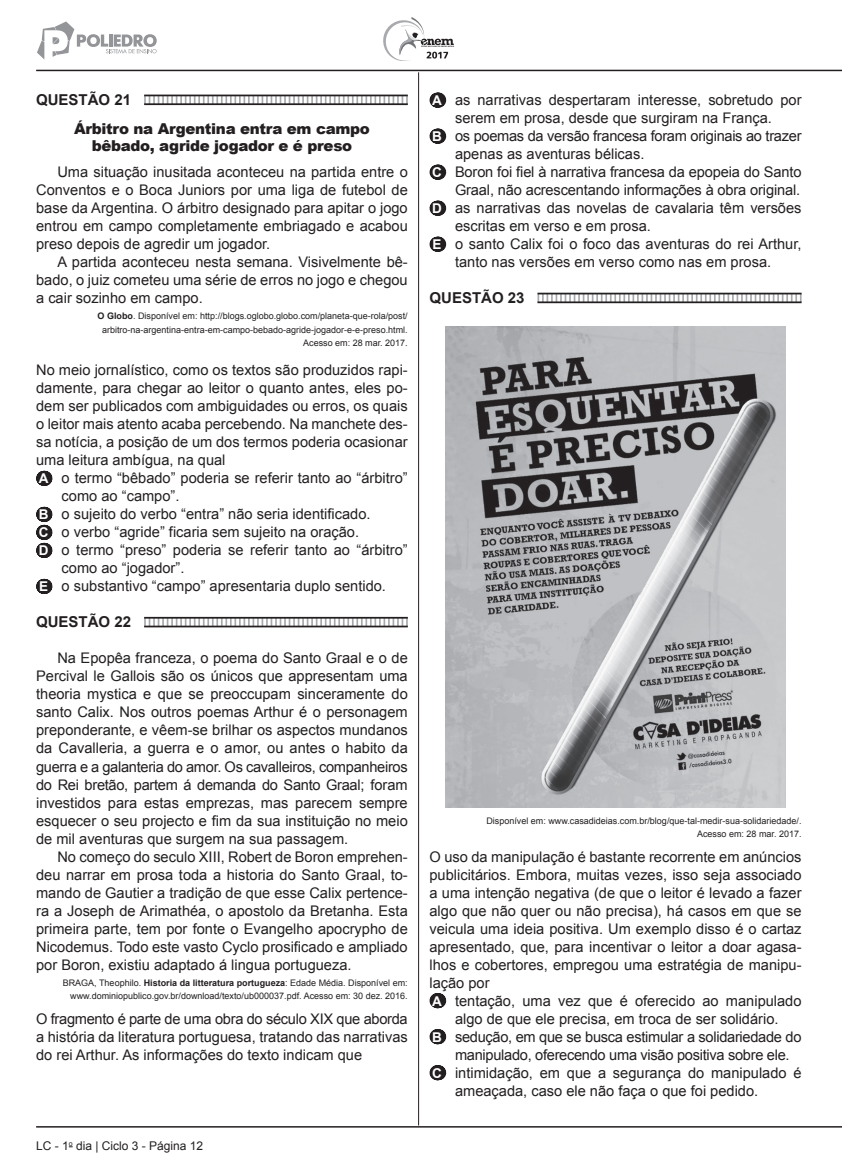
<style>
.page{position:relative;width:842px;height:1170px;background:#fff}
.page>*{position:absolute;margin:0;border:0;box-sizing:border-box;transform-origin:0 0}
.t1{font:900 15px/16.5px "Arial";letter-spacing:-.02em;color:#231f20;text-align:center}
.t2{font:700 15px "Arial";color:#231f20}
.t3{font:14.7px/18px "Arial";color:#231f20;text-align:justify}
.t4{font:14.7px "Arial";letter-spacing:-.02em;color:#231f20}
.t5{font:12px "Arial";color:#231f20}
.t6{font:9px/13.5px "Arial";color:#231f20;text-align:right}
.s1{font-weight:700}
.s2{font-weight:700;font-size:13.5px;color:#fff}
</style>
<div class="page">
<hr style="left:418px;top:72px;width:1px;height:1053px;background:#231f20">
<hr style="left:36px;top:70px;width:806px;height:1px;background:#231f20">
<hr style="left:36px;top:1125px;width:806px;height:2px;background:#231f20">
<svg style="left:383px;top:17px;width:71px;height:44px"></svg>
<svg style="left:37px;top:21px;width:120px;height:39px"></svg>
<svg style="left:144px;top:96px;width:264px;height:7px"></svg>
<svg style="left:44px;top:471px;width:1px;height:15px"></svg>
<svg style="left:44px;top:507px;width:1px;height:51px"></svg>
<svg style="left:44px;top:579px;width:1px;height:15px"></svg>
<svg style="left:144px;top:618px;width:264px;height:7px"></svg>
<hr style="left:144px;top:95px;width:264px;height:1px;background:#231f20">
<hr style="left:144px;top:103px;width:264px;height:2px;background:#231f20">
<hr style="left:144px;top:617px;width:264px;height:1px;background:#231f20">
<hr style="left:144px;top:625px;width:264px;height:2px;background:#231f20">
<svg style="left:437px;top:93px;width:2px;height:15px"></svg>
<svg style="left:437px;top:129px;width:2px;height:15px"></svg>
<svg style="left:437px;top:165px;width:2px;height:15px"></svg>
<svg style="left:437px;top:201px;width:2px;height:15px"></svg>
<svg style="left:437px;top:237px;width:2px;height:15px"></svg>
<svg style="left:537px;top:294px;width:264px;height:7px"></svg>
<svg style="left:437px;top:993px;width:2px;height:15px"></svg>
<svg style="left:437px;top:1029px;width:2px;height:15px"></svg>
<svg style="left:437px;top:1065px;width:2px;height:15px"></svg>
<hr style="left:537px;top:293px;width:264px;height:1px;background:#231f20">
<hr style="left:537px;top:301px;width:264px;height:2px;background:#231f20">
<img style="left:446px;top:326px;width:339px;height:481px">
<p class="t2" style="left:36px;top:89px;width:97px">QUESTÃO 21</p>
<p class="t1" style="left:74px;top:120px;width:297px">Árbitro na Argentina entra em campo bêbado, agride jogador e é preso</p>
<p class="t3" style="left:36px;top:163px;width:373px;text-indent:21px">Uma situação inusitada aconteceu na partida entre o Conventos e o Boca Juniors por uma liga de futebol de base da Argentina. O árbitro designado para apitar o jogo entrou em campo completamente embriagado e acabou preso depois de agredir um jogador.</p>
<p class="t3" style="left:36px;top:253px;width:373px;text-indent:21px">A partida aconteceu nesta semana. Visivelmente bê&shy;bado, o juiz cometeu uma série de erros no jogo e chegou a cair sozinho em campo.</p>
<p class="t6" style="left:98px;top:309px;width:312px"><span class="s1">O Globo</span>. Disponível em: http://blogs.oglobo.globo.com/planeta-que-rola/post/ arbitro-na-argentina-entra-em-campo-bebado-agride-jogador-e-e-preso.html.<br>Acesso em: 28 mar. 2017.</p>
<p class="t3" style="left:36px;top:361px;width:373px">No meio jornalístico, como os textos são produzidos rapi-</p>
<p class="t3" style="left:36px;top:379px;width:373px">damente, para chegar ao leitor o quanto antes, eles po-</p>
<p class="t3" style="left:36px;top:397px;width:373px">dem ser publicados com ambiguidades ou erros, os quais</p>
<p class="t3" style="left:36px;top:415px;width:373px">o leitor mais atento acaba percebendo. Na manchete des-</p>
<p class="t3" style="left:36px;top:433px;width:373px">sa notícia, a posição de um dos termos poderia ocasionar</p>
<p class="t3" style="left:36px;top:451px;width:191px">uma leitura ambígua, na qual</p>
<p class="t3" style="left:39px;top:469px;width:370px"><span class="s2">A</span> o termo “bêbado” poderia se referir tanto ao “árbitro”</p>
<p class="t3" style="left:62px;top:487px;width:119px">como ao “campo”.</p>
<p class="t3" style="left:39px;top:505px;width:333px"><span class="s2">B</span> o sujeito do verbo “entra” não seria identificado.</p>
<p class="t3" style="left:39px;top:523px;width:322px"><span class="s2">C</span> o verbo “agride” ficaria sem sujeito na oração.</p>
<p class="t3" style="left:39px;top:541px;width:370px"><span class="s2">D</span> o termo “preso” poderia se referir tanto ao “árbitro”</p>
<p class="t3" style="left:62px;top:559px;width:124px">como ao “jogador”.</p>
<p class="t3" style="left:39px;top:577px;width:348px"><span class="s2">E</span> o substantivo “campo” apresentaria duplo sentido.</p>
<p class="t2" style="left:36px;top:611px;width:97px">QUESTÃO 22</p>
<p class="t3" style="left:36px;top:649px;width:373px;text-indent:21px">Na Epopêa franceza, o poema do Santo Graal e o de Percival le Gallois são os únicos que appresentam uma theoria mystica e que se preoccupam sinceramente do santo Calix. Nos outros poemas Arthur é o personagem preponderante, e vêem-se brilhar os aspectos mundanos da Cavalleria, a guerra e o amor, ou antes o habito da guerra e a galanteria do amor. Os cavalleiros, companheiros do Rei bretão, partem á demanda do Santo Graal; foram investidos para estas emprezas, mas parecem sempre esquecer o seu projecto e fim da sua instituição no meio de mil aventuras que surgem na sua passagem.</p>
<p class="t3" style="left:36px;top:847px;width:373px;text-indent:21px">No começo do seculo XIII, Robert de Boron emprehen&shy;deu narrar em prosa toda a historia do Santo Graal, to&shy;mando de Gautier a tradição de que esse Calix pertence&shy;ra a Joseph de Arimathéa, o apostolo da Bretanha. Esta primeira parte, tem por fonte o Evangelho apocrypho de Nicodemus. Todo este vasto Cyclo prosificado e ampliado por Boron, existiu adaptado á lingua portugueza.</p>
<p class="t6" style="left:63px;top:975px;width:346px">BRAGA, Theophilo. <span class="s1">Historia da litteratura portugueza</span>: Edade Média. Disponível em: www.dominiopublico.gov.br/download/texto/ub000037.pdf. Acesso em: 30 dez. 2016.</p>
<p class="t3" style="left:36px;top:1009px;width:373px">O fragmento é parte de uma obra do século XIX que aborda a história da literatura portuguesa, tratando das narrativas do rei Arthur. As informações do texto indicam que</p>
<p class="t5" style="left:36px;top:1137px;width:169px">LC - 1<sup>o</sup> dia | Ciclo 3 - Página 12</p>
<p class="t3" style="left:432px;top:91px;width:371px"><span class="s2">A</span> as narrativas despertaram interesse, sobretudo por</p>
<p class="t3" style="left:455px;top:109px;width:318px">serem em prosa, desde que surgiram na França.</p>
<p class="t4" style="left:432px;top:126px;width:371px"><span class="s2">B</span> os poemas da versão francesa foram originais ao trazer</p>
<p class="t3" style="left:455px;top:145px;width:191px">apenas as aventuras bélicas.</p>
<p class="t3" style="left:432px;top:163px;width:371px"><span class="s2">C</span> Boron foi fiel à narrativa francesa da epopeia do Santo</p>
<p class="t3" style="left:455px;top:181px;width:347px">Graal, não acrescentando informações à obra original.</p>
<p class="t3" style="left:432px;top:199px;width:371px"><span class="s2">D</span> as narrativas das novelas de cavalaria têm versões</p>
<p class="t3" style="left:455px;top:217px;width:197px">escritas em verso e em prosa.</p>
<p class="t3" style="left:433px;top:235px;width:370px"><span class="s2">E</span> o santo Calix foi o foco das aventuras do rei Arthur,</p>
<p class="t3" style="left:455px;top:253px;width:318px">tanto nas versões em verso como nas em prosa.</p>
<p class="t2" style="left:429px;top:287px;width:97px">QUESTÃO 23</p>
<p class="t6" style="left:486px;top:813px;width:317px">Disponível em: www.casadideias.com.br/blog/que-tal-medir-sua-solidariedade/.<br>Acesso em: 28 mar. 2017.</p>
<p class="t3" style="left:429px;top:847px;width:374px">O uso da manipulação é bastante recorrente em anúncios</p>
<p class="t3" style="left:429px;top:865px;width:374px">publicitários. Embora, muitas vezes, isso seja associado</p>
<p class="t3" style="left:429px;top:883px;width:374px">a uma intenção negativa (de que o leitor é levado a fazer</p>
<p class="t3" style="left:429px;top:901px;width:374px">algo que não quer ou não precisa), há casos em que se</p>
<p class="t3" style="left:429px;top:919px;width:374px">veicula uma ideia positiva. Um exemplo disso é o cartaz</p>
<p class="t3" style="left:429px;top:937px;width:374px">apresentado, que, para incentivar o leitor a doar agasa-</p>
<p class="t3" style="left:429px;top:955px;width:374px">lhos e cobertores, empregou uma estratégia de manipu-</p>
<p class="t3" style="left:429px;top:973px;width:62px">lação por</p>
<p class="t3" style="left:432px;top:991px;width:371px"><span class="s2">A</span> tentação, uma vez que é oferecido ao manipulado</p>
<p class="t3" style="left:455px;top:1009px;width:325px">algo de que ele precisa, em troca de ser solidário.</p>
<p class="t4" style="left:432px;top:1026px;width:371px"><span class="s2">B</span> sedução, em que se busca estimular a solidariedade do</p>
<p class="t4" style="left:455px;top:1044px;width:336px">manipulado, oferecendo uma visão positiva sobre ele.</p>
<p class="t3" style="left:432px;top:1063px;width:371px"><span class="s2">C</span> intimidação, em que a segurança do manipulado é</p>
<p class="t3" style="left:455px;top:1081px;width:305px">ameaçada, caso ele não faça o que foi pedido.</p>
</div>
